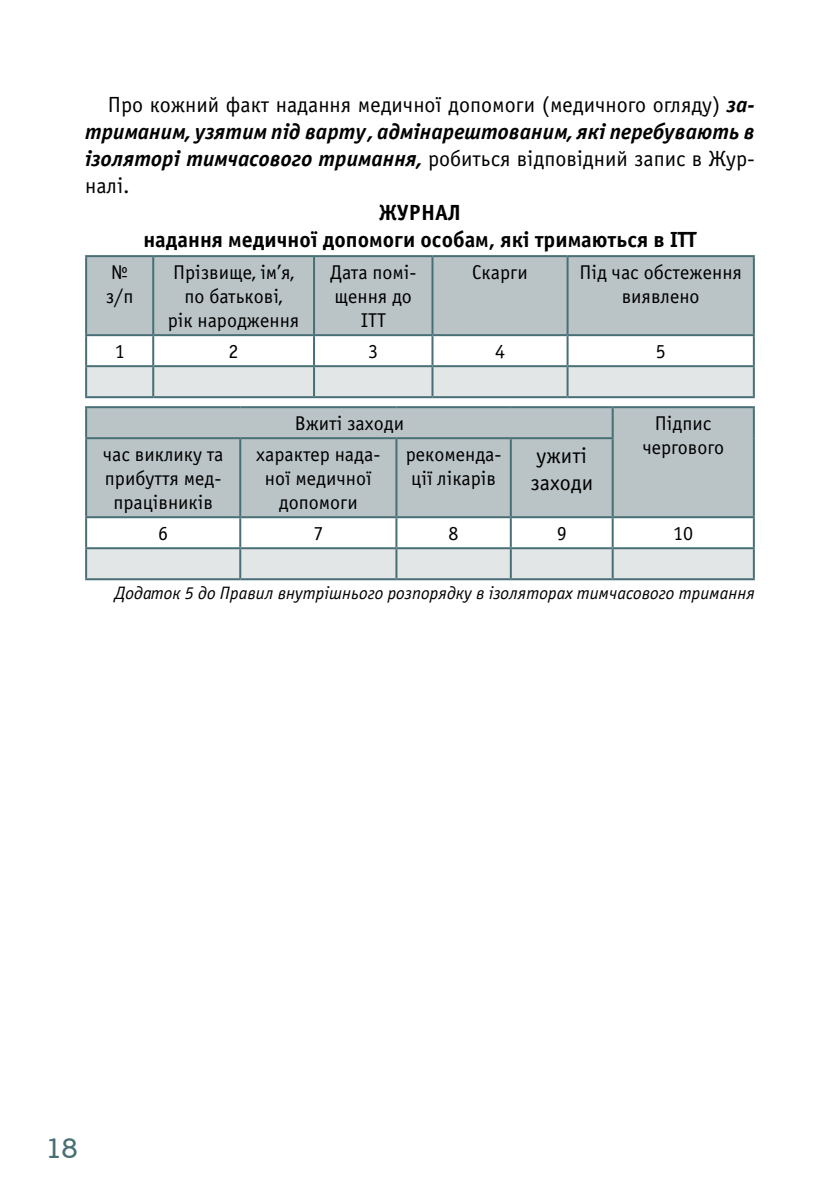
<style>
.page{position:relative;width:840px;height:1191px;background:#fff}
.page>*{position:absolute;margin:0;border:0;box-sizing:border-box;transform-origin:0 0}
.t1{font:28px "Benguiat Gothic Heavy C";color:#476f75}
.t2{font:italic 700 22px/27px "Officina Sans C";color:#000;text-align:justify}
.t3{font:700 22px/27px "Officina Sans C";color:#000;text-align:center}
.t4{font:22px/27px "Officina Sans C";color:#000}
.t5{font:20px/24px "Officina Sans C";color:#000;text-align:center}
.t6{font:italic 18px "Officina Sans C";color:#000}
.s1{font-weight:400;font-style:normal}
</style>
<div class="page">
<div style="left:87px;top:257px;width:665px;height:77px;background:#bac4c7"></div>
<div style="left:87px;top:367px;width:665px;height:29px;background:#e3e6e7"></div>
<hr style="left:85px;top:255px;width:68px;height:2px;background:#476f75">
<hr style="left:85px;top:257px;width:2px;height:77px;background:#476f75">
<hr style="left:153px;top:255px;width:161px;height:2px;background:#476f75">
<hr style="left:152px;top:257px;width:2px;height:77px;background:#476f75">
<hr style="left:314px;top:255px;width:118px;height:2px;background:#476f75">
<hr style="left:313px;top:257px;width:2px;height:77px;background:#476f75">
<hr style="left:432px;top:255px;width:135px;height:2px;background:#476f75">
<hr style="left:431px;top:257px;width:2px;height:77px;background:#476f75">
<hr style="left:567px;top:255px;width:187px;height:2px;background:#476f75">
<hr style="left:566px;top:257px;width:2px;height:77px;background:#476f75">
<hr style="left:752px;top:257px;width:2px;height:77px;background:#476f75">
<hr style="left:85px;top:334px;width:68px;height:2px;background:#476f75">
<hr style="left:85px;top:336px;width:2px;height:29px;background:#476f75">
<hr style="left:153px;top:334px;width:161px;height:2px;background:#476f75">
<hr style="left:152px;top:336px;width:2px;height:29px;background:#476f75">
<hr style="left:314px;top:334px;width:118px;height:2px;background:#476f75">
<hr style="left:313px;top:336px;width:2px;height:29px;background:#476f75">
<hr style="left:432px;top:334px;width:135px;height:2px;background:#476f75">
<hr style="left:431px;top:336px;width:2px;height:29px;background:#476f75">
<hr style="left:567px;top:334px;width:187px;height:2px;background:#476f75">
<hr style="left:566px;top:336px;width:2px;height:29px;background:#476f75">
<hr style="left:752px;top:336px;width:2px;height:29px;background:#476f75">
<hr style="left:85px;top:365px;width:68px;height:2px;background:#476f75">
<hr style="left:85px;top:367px;width:2px;height:29px;background:#476f75">
<hr style="left:153px;top:365px;width:161px;height:2px;background:#476f75">
<hr style="left:152px;top:367px;width:2px;height:29px;background:#476f75">
<hr style="left:314px;top:365px;width:118px;height:2px;background:#476f75">
<hr style="left:313px;top:367px;width:2px;height:29px;background:#476f75">
<hr style="left:432px;top:365px;width:135px;height:2px;background:#476f75">
<hr style="left:431px;top:367px;width:2px;height:29px;background:#476f75">
<hr style="left:567px;top:365px;width:187px;height:2px;background:#476f75">
<hr style="left:566px;top:367px;width:2px;height:29px;background:#476f75">
<hr style="left:752px;top:367px;width:2px;height:29px;background:#476f75">
<hr style="left:85px;top:396px;width:68px;height:2px;background:#476f75">
<hr style="left:153px;top:396px;width:161px;height:2px;background:#476f75">
<hr style="left:314px;top:396px;width:118px;height:2px;background:#476f75">
<hr style="left:432px;top:396px;width:135px;height:2px;background:#476f75">
<hr style="left:567px;top:396px;width:187px;height:2px;background:#476f75">
<div style="left:87px;top:408px;width:665px;height:108px;background:#bac4c7"></div>
<div style="left:87px;top:549px;width:665px;height:29px;background:#e3e6e7"></div>
<hr style="left:85px;top:406px;width:155px;height:2px;background:#476f75">
<hr style="left:85px;top:408px;width:2px;height:29px;background:#476f75">
<hr style="left:240px;top:406px;width:156px;height:2px;background:#476f75">
<hr style="left:396px;top:406px;width:114px;height:2px;background:#476f75">
<hr style="left:510px;top:406px;width:102px;height:2px;background:#476f75">
<hr style="left:612px;top:406px;width:142px;height:2px;background:#476f75">
<hr style="left:611px;top:408px;width:2px;height:29px;background:#476f75">
<hr style="left:752px;top:408px;width:2px;height:30px;background:#476f75">
<hr style="left:85px;top:437px;width:155px;height:2px;background:#476f75">
<hr style="left:85px;top:439px;width:2px;height:77px;background:#476f75">
<hr style="left:240px;top:437px;width:156px;height:2px;background:#476f75">
<hr style="left:239px;top:439px;width:2px;height:77px;background:#476f75">
<hr style="left:396px;top:437px;width:114px;height:2px;background:#476f75">
<hr style="left:395px;top:439px;width:2px;height:77px;background:#476f75">
<hr style="left:510px;top:437px;width:103px;height:2px;background:#476f75">
<hr style="left:509px;top:439px;width:2px;height:77px;background:#476f75">
<hr style="left:611px;top:439px;width:2px;height:77px;background:#476f75">
<hr style="left:752px;top:438px;width:2px;height:78px;background:#476f75">
<hr style="left:85px;top:516px;width:155px;height:2px;background:#476f75">
<hr style="left:85px;top:518px;width:2px;height:29px;background:#476f75">
<hr style="left:240px;top:516px;width:156px;height:2px;background:#476f75">
<hr style="left:239px;top:518px;width:2px;height:29px;background:#476f75">
<hr style="left:396px;top:516px;width:114px;height:2px;background:#476f75">
<hr style="left:395px;top:518px;width:2px;height:29px;background:#476f75">
<hr style="left:510px;top:516px;width:102px;height:2px;background:#476f75">
<hr style="left:509px;top:518px;width:2px;height:29px;background:#476f75">
<hr style="left:612px;top:516px;width:142px;height:2px;background:#476f75">
<hr style="left:611px;top:518px;width:2px;height:29px;background:#476f75">
<hr style="left:752px;top:518px;width:2px;height:29px;background:#476f75">
<hr style="left:85px;top:547px;width:155px;height:2px;background:#476f75">
<hr style="left:85px;top:549px;width:2px;height:29px;background:#476f75">
<hr style="left:240px;top:547px;width:156px;height:2px;background:#476f75">
<hr style="left:239px;top:549px;width:2px;height:29px;background:#476f75">
<hr style="left:396px;top:547px;width:114px;height:2px;background:#476f75">
<hr style="left:395px;top:549px;width:2px;height:29px;background:#476f75">
<hr style="left:510px;top:547px;width:102px;height:2px;background:#476f75">
<hr style="left:509px;top:549px;width:2px;height:29px;background:#476f75">
<hr style="left:612px;top:547px;width:142px;height:2px;background:#476f75">
<hr style="left:611px;top:549px;width:2px;height:29px;background:#476f75">
<hr style="left:752px;top:549px;width:2px;height:29px;background:#476f75">
<hr style="left:85px;top:578px;width:155px;height:2px;background:#476f75">
<hr style="left:240px;top:578px;width:156px;height:2px;background:#476f75">
<hr style="left:396px;top:578px;width:114px;height:2px;background:#476f75">
<hr style="left:510px;top:578px;width:102px;height:2px;background:#476f75">
<hr style="left:612px;top:578px;width:142px;height:2px;background:#476f75">
<p class="t2" style="left:85px;top:91px;width:670px;text-indent:23px"><span class="s1">Про кожний факт надання медичної допомоги (медичного огляду)</span> за&shy;триманим, узятим під варту, адмінарештованим, які перебувають в ізоляторі тимчасового тримання, <span class="s1">робиться відповідний запис в Жур&shy;налі.</span></p>
<p class="t3" style="left:143px;top:199px;width:554px">ЖУРНАЛ<br>надання медичної допомоги особам, які тримаються в ІТТ</p>
<p class="t5" style="left:106px;top:261px;width:29px;text-align:left">№ з/п</p>
<p class="t5" style="left:168px;top:261px;width:133px">Прізвище, ім’я, по батькові,<br>рік народження</p>
<p class="t5" style="left:330px;top:261px;width:88px">Дата помі&shy;щення до<br>ІТТ</p>
<p class="t5" style="left:472px;top:261px;width:57px">Скарги</p>
<p class="t5" style="left:579px;top:261px;width:164px">Під час обстеження виявлено</p>
<p class="t5" style="left:115px;top:340px;width:11px">1</p>
<p class="t5" style="left:228px;top:340px;width:11px">2</p>
<p class="t5" style="left:368px;top:340px;width:11px">3</p>
<p class="t5" style="left:494px;top:340px;width:11px">4</p>
<p class="t5" style="left:655px;top:340px;width:11px">5</p>
<p class="t5" style="left:294px;top:412px;width:111px">Вжиті заходи</p>
<p class="t5" style="left:642px;top:412px;width:83px">Підпис чергового</p>
<p class="t5" style="left:103px;top:443px;width:122px">час виклику та прибуття мед&shy;працівників</p>
<p class="t5" style="left:256px;top:443px;width:125px">характер нада&shy;ної медичної допомоги</p>
<p class="t5" style="left:405px;top:443px;width:97px;text-align:left">рекоменда&shy;ції лікарів</p>
<p class="t4" style="left:530px;top:442px;width:64px">ужиті заходи</p>
<p class="t5" style="left:158px;top:522px;width:11px">6</p>
<p class="t5" style="left:313px;top:522px;width:11px">7</p>
<p class="t5" style="left:448px;top:522px;width:11px">8</p>
<p class="t5" style="left:556px;top:522px;width:11px">9</p>
<p class="t5" style="left:672px;top:522px;width:21px">10</p>
<p class="t6" style="left:115px;top:583px;width:641px">Додаток 5 до Правил внутрішнього розпорядку в ізоляторах тимчасового тримання</p>
<h1 class="t1" style="left:45px;top:1132px;width:34px">18</h1>
</div>
